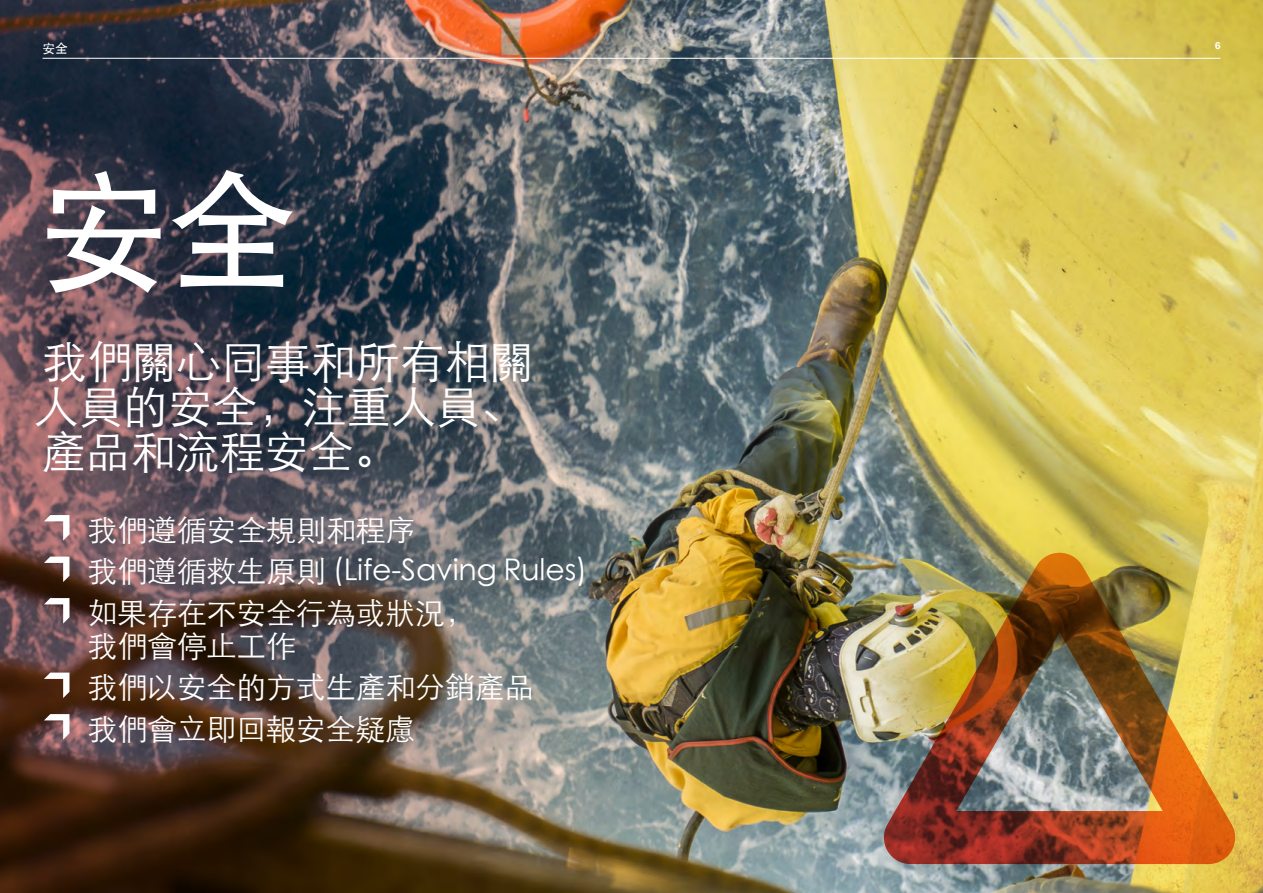
<style>
.page{position:relative;width:1263px;height:893px;background:#fff}
.page>*{position:absolute;margin:0;border:0;box-sizing:border-box;transform-origin:0 0}
.t1{font:500 132px "ST Heiti SC";color:#fff}
.t2{font:300 45px/45px "ST Heiti SC";letter-spacing:-.005em;color:#fff}
.t3{font:300 30px/41.5px "ST Heiti SC";letter-spacing:-.005em;color:#fff}
.t4{font:500 12.75px "ST Heiti SC";color:#fff}
.t5{font:700 9.75px "Helvetica Neue LT Std";color:#fff}
</style>
<div class="page">
<img style="left:891px;top:0;width:372px;height:893px">
<img style="left:0;top:0;width:891px;height:893px">
<img style="left:883px;top:553px;width:352px;height:311px">
<svg style="left:44px;top:515px;width:25px;height:26px"></svg>
<svg style="left:44px;top:557px;width:25px;height:25px"></svg>
<svg style="left:44px;top:598px;width:25px;height:26px"></svg>
<svg style="left:44px;top:673px;width:25px;height:25px"></svg>
<svg style="left:44px;top:714px;width:25px;height:26px"></svg>
<hr style="left:43px;top:58px;width:1177px;height:1px;background:#fff">
<p class="t4" style="left:43px;top:41px;width:27px">安全</p>
<h1 class="t1" style="left:38px;top:159px;width:262px">安全</h1>
<h2 class="t2" style="left:34px;top:334px;width:502px">我們關心同事和所有相關人員的安全，注重人員、產品和流程安全。</h2>
<p class="t3" style="left:87px;top:506px;width:501px">我們遵循安全規則和程序<br>我們遵循救生原則 (Life-Saving Rules)如果存在不安全行為或狀況，</p>
<p class="t3" style="left:87px;top:622px;width:448px">我們會停止工作<br>我們以安全的方式生產和分銷產品我們會立即回報安全疑慮</p>
<p class="t5" style="left:1215px;top:40px;width:7px">6</p>
</div>
